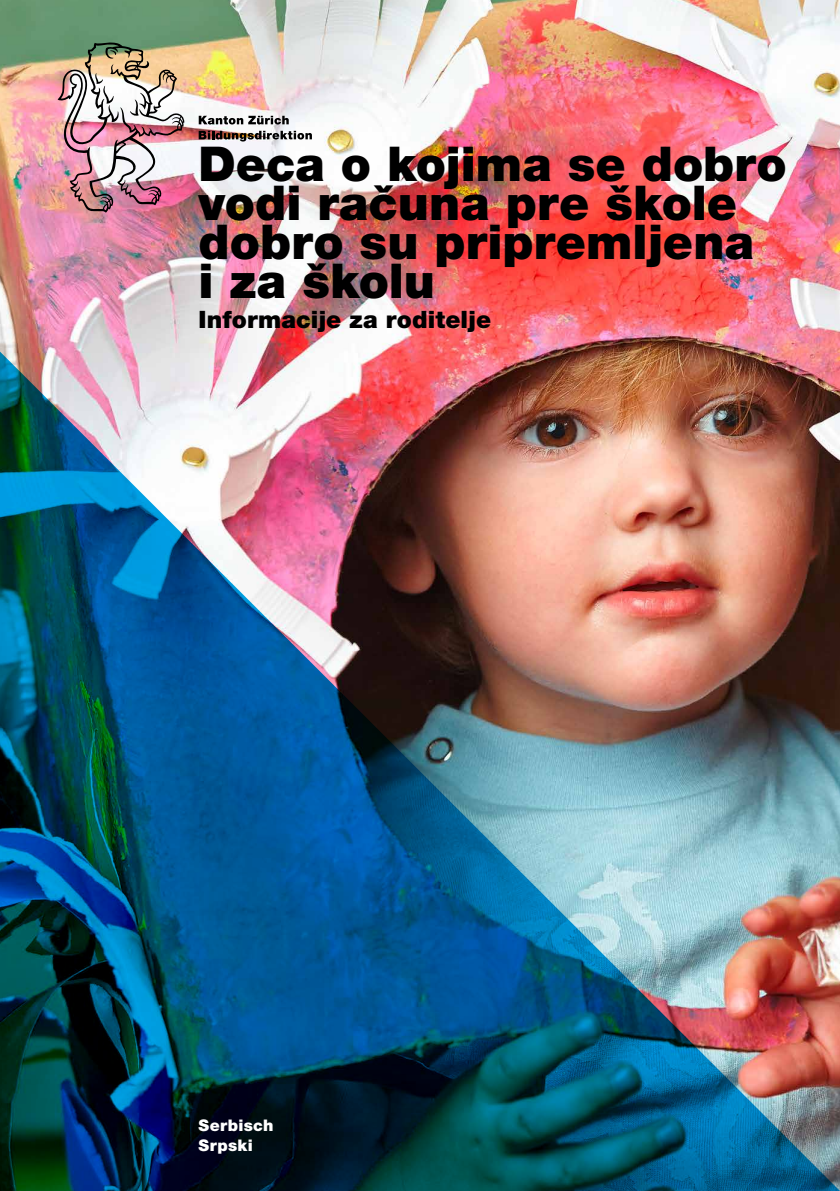
<style>
.page{position:relative;width:840px;height:1191px;background:#fff}
.page>*{position:absolute;margin:0;border:0;box-sizing:border-box;transform-origin:0 0}
.t1{font:900 48px/39px "Helvetica Neue LT Pro";color:#000}
.t2{font:900 24px "Helvetica Neue LT Pro";letter-spacing:.005em;color:#000}
.t3{font:900 16px/20px "Helvetica Neue LT Pro";letter-spacing:.02em;color:#fff}
</style>
<div class="page">
<img style="left:0;top:0;width:839px;height:334px">
<img style="left:0;top:334px;width:839px;height:857px">
<svg style="left:199px;top:116px;width:89px;height:8px"></svg>
<svg style="left:198px;top:131px;width:114px;height:10px"></svg>
<img style="left:58px;top:43px;width:126px;height:170px">
<p class="t1" style="left:198px;top:144px;width:589px">Deca o kojima se dobro vodi računa pre škole dobro su pripremljena<br>i za školu</p>
<p class="t2" style="left:198px;top:305px;width:294px">Informacije za roditelje</p>
<p class="t3" style="left:198px;top:1115px;width:76px">Serbisch<br>Srpski</p>
</div>
